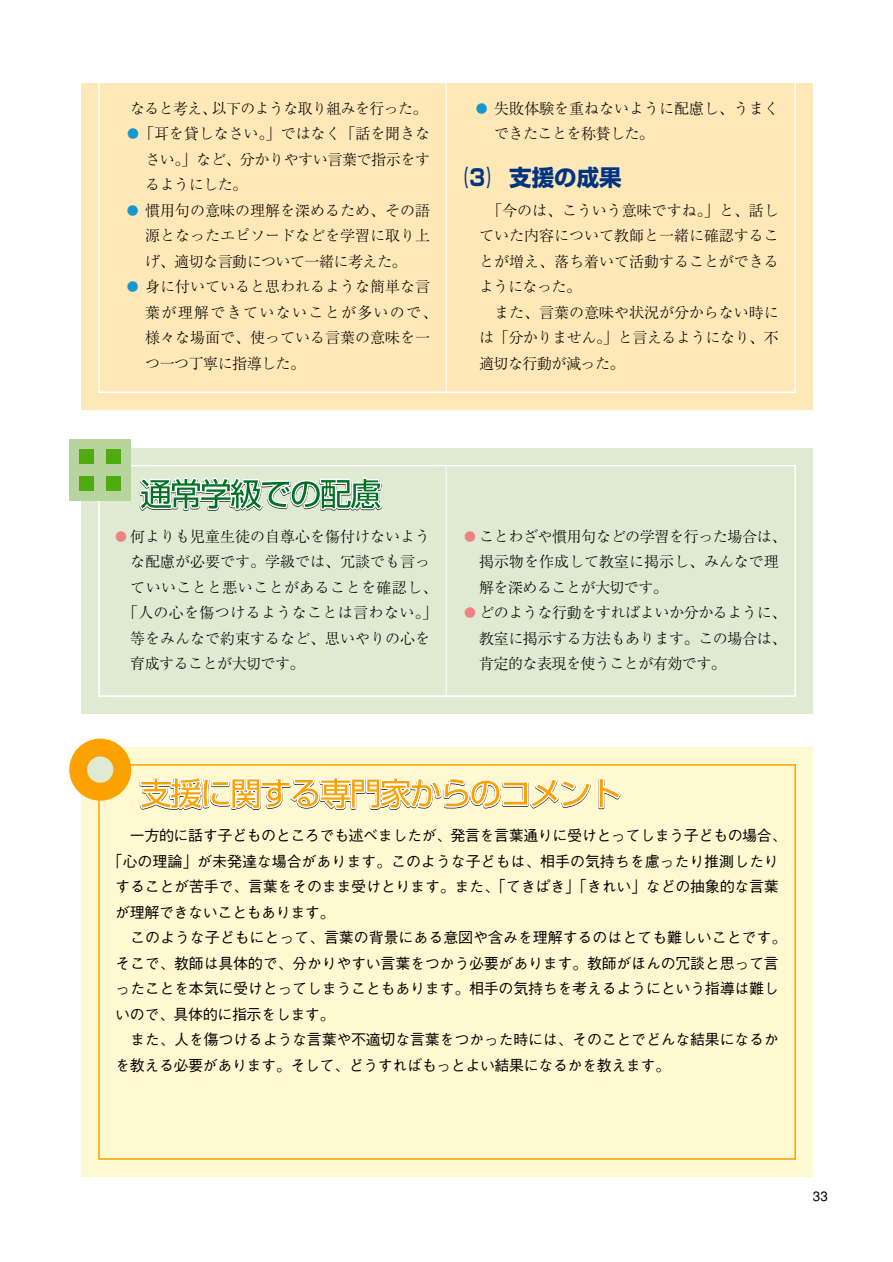
<style>
.page{position:relative;width:893px;height:1262px;background:#fff}
.page>*{position:absolute;margin:0;border:0;box-sizing:border-box;transform-origin:0 0}
.t1{font:700 22.5px "Shin Go";color:#003481;scale:.4 1}
.t2{font:300 15px/25.5px "Ryumin";color:#000;text-align:justify}
.t3{font:500 15px "Gothic BBB";letter-spacing:-.02em;color:#000}
.t4{font:300 15px/25.5px "Ryumin";letter-spacing:-.025em;color:#000}
.t5{font:300 15px "Ryumin";letter-spacing:.025em;color:#000}
.t6{font:300 15px "Ryumin";letter-spacing:-.035em;color:#000}
.t7{font:500 13.5px "Gothic BBB";color:#000}
.s1{font-size:12px;color:#1697cf}
.s2{font-size:12px;color:#ef8281}
</style>
<div class="page">
<div style="left:81px;top:84px;width:732px;height:326px;background:#ffe8b8"></div>
<div style="left:98px;top:67px;width:698px;height:326px;border:2px solid #fff"></div>
<hr style="left:446px;top:84px;width:1px;height:308px;background:#fff">
<div style="left:81px;top:448px;width:732px;height:266px;background:#deead1"></div>
<div style="left:98px;top:465px;width:698px;height:232px;border:2px solid #fff"></div>
<svg style="left:139px;top:477px;width:243px;height:34px"></svg>
<div style="left:69px;top:439px;width:61px;height:61px;background:#b7d49f"></div>
<div style="left:79px;top:449px;width:15px;height:15px;background:#4fab10"></div>
<div style="left:106px;top:449px;width:14px;height:15px;background:#4fab10"></div>
<div style="left:79px;top:476px;width:15px;height:14px;background:#4fab10"></div>
<div style="left:106px;top:476px;width:14px;height:14px;background:#4fab10"></div>
<div style="left:81px;top:747px;width:732px;height:429px;background:#fff9d2"></div>
<div style="left:98px;top:764px;width:698px;height:395px;border:2px solid #fca200"></div>
<svg style="left:139px;top:776px;width:482px;height:34px"></svg>
<div style="left:69px;top:738px;width:62px;height:62px;background:#fca200;border-radius:50%"></div>
<div style="left:87px;top:756px;width:26px;height:26px;background:#deead1;border-radius:50%"></div>
<hr style="left:446px;top:466px;width:1px;height:230px;background:#fff">
<p class="t6" style="left:130px;top:103px;width:299px">なると考え、以下のような取り組みを行った。</p>
<p class="t2" style="left:145px;top:123px;width:286px;text-indent:-18px"><span class="s1">●</span>「耳を貸しなさい。」ではなく「話を聞きなさい。」など、分かりやすい言葉で指示をするようにした。</p>
<p class="t2" style="left:145px;top:199px;width:286px;text-indent:-18px"><span class="s1">●</span> 慣用句の意味の理解を深めるため、その語源となったエピソードなどを学習に取り上げ、適切な言動について一緒に考えた。</p>
<p class="t2" style="left:145px;top:276px;width:294px;text-align:left;text-indent:-18px"><span class="s1">●</span> 身に付いていると思われるような簡単な言葉が理解できていないことが多いので、様々な場面で、使っている言葉の意味を一つ一つ丁寧に指導した。</p>
<p class="t2" style="left:494px;top:97px;width:286px;text-indent:-18px"><span class="s1">●</span> 失敗体験を重ねないように配慮し、うまくできたことを称賛した。</p>
<h1 class="t1" style="left:459px;top:169px;width:406px">（3） 支援の成果</h1>
<p class="t2" style="left:479px;top:199px;width:301px;text-indent:8px">「今のは、こういう意味ですね。」と、話していた内容について教師と一緒に確認することが増え、落ち着いて活動することができるようになった。</p>
<p class="t2" style="left:479px;top:301px;width:301px;text-indent:15px">また、言葉の意味や状況が分からない時には「分かりません。」と言えるようになり、不適切な行動が減った。</p>
<p class="t2" style="left:115px;top:525px;width:316px"><span class="s2">●</span> 何よりも児童生徒の自尊心を傷付けないよう</p>
<p class="t2" style="left:130px;top:551px;width:301px">な配慮が必要です。学級では、冗談でも言っ</p>
<p class="t5" style="left:130px;top:582px;width:309px">ていいことと悪いことがあることを確認し、</p>
<p class="t5" style="left:123px;top:607px;width:316px">「人の心を傷つけるようなことは言わない。」</p>
<p class="t2" style="left:130px;top:627px;width:301px">等をみんなで約束するなど、思いやりの心を</p>
<p class="t6" style="left:130px;top:658px;width:176px">育成することが大切です。</p>
<p class="t4" style="left:479px;top:525px;width:309px;text-indent:-15px"><span class="s2">●</span> ことわざや慣用句などの学習を行った場合は、掲示物を作成して教室に掲示し、みんなで理解を深めることが大切です。</p>
<p class="t2" style="left:479px;top:602px;width:309px;text-indent:-15px"><span class="s2">●</span> どのような行動をすればよいか分かるように、教室に掲示する方法もあります。この場合は、肯定的な表現を使うことが有効です。</p>
<p class="t3" style="left:130px;top:830px;width:658px">一方的に話す子どものところでも述べましたが、発言を言葉通りに受けとってしまう子どもの場合、</p>
<p class="t3" style="left:108px;top:855px;width:672px">「心の理論」が未発達な場合があります。このような子どもは、相手の気持ちを慮ったり推測したり</p>
<p class="t3" style="left:115px;top:881px;width:665px">することが苦手で、言葉をそのまま受けとります。また、「てきぱき」「きれい」などの抽象的な言葉</p>
<p class="t3" style="left:115px;top:906px;width:221px">が理解できないこともあります。</p>
<p class="t3" style="left:130px;top:932px;width:657px">このような子どもにとって、言葉の背景にある意図や含みを理解するのはとても難しいことです。</p>
<p class="t3" style="left:115px;top:957px;width:665px">そこで、教師は具体的で、分かりやすい言葉をつかう必要があります。教師がほんの冗談と思って言</p>
<p class="t3" style="left:115px;top:983px;width:665px">ったことを本気に受けとってしまうこともあります。相手の気持ちを考えるようにという指導は難し</p>
<p class="t3" style="left:115px;top:1008px;width:221px">いので、具体的に指示をします。</p>
<p class="t3" style="left:130px;top:1034px;width:650px">また、人を傷つけるような言葉や不適切な言葉をつかった時には、そのことでどんな結果になるか</p>
<p class="t3" style="left:115px;top:1059px;width:556px">を教える必要があります。そして、どうすればもっとよい結果になるかを教えます。</p>
<p class="t7" style="left:813px;top:1191px;width:17px">33</p>
</div>
